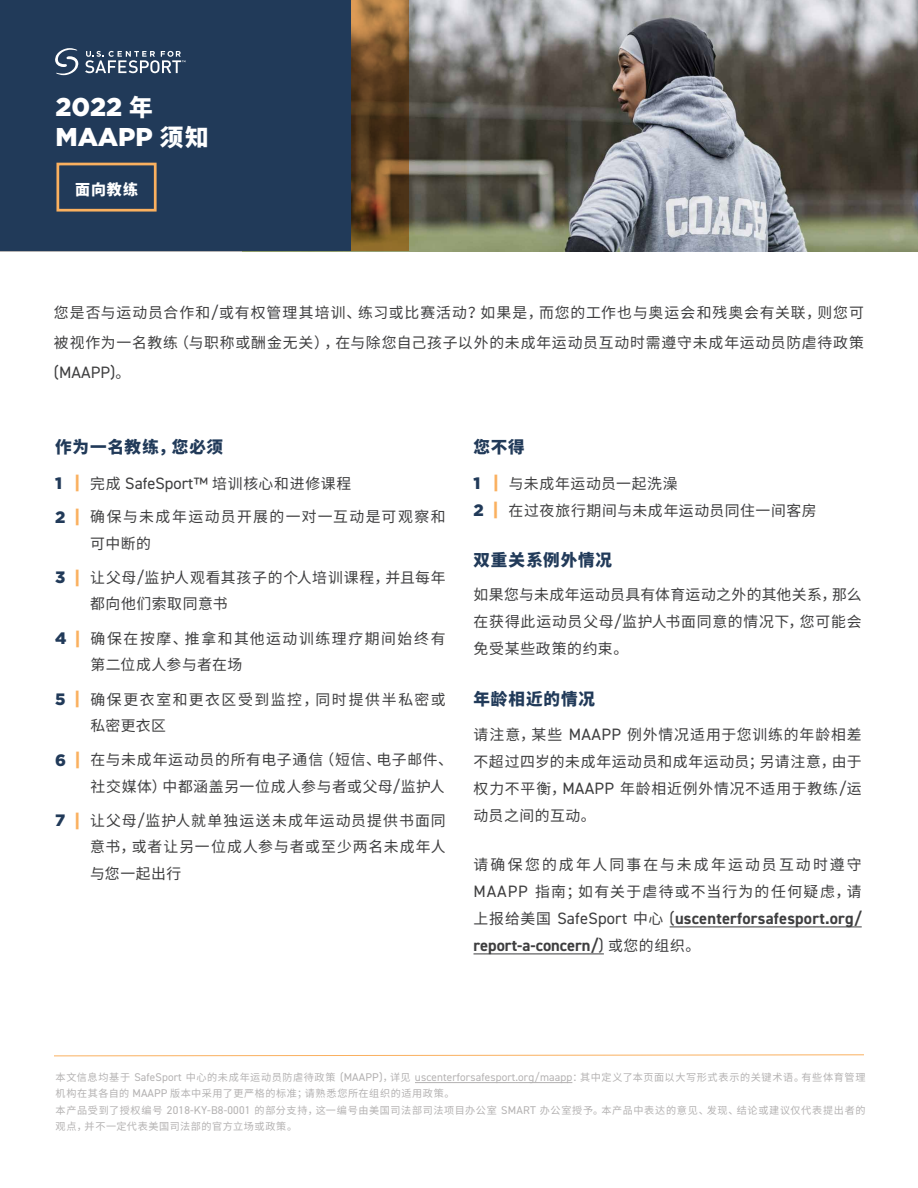
<style>
.page{position:relative;width:918px;height:1188px;background:#fff}
.page>*{position:absolute;margin:0;border:0;box-sizing:border-box;transform-origin:0 0}
.t1{font:900 25.8px/30px "Gotham";color:#fff}
.t2{font:700 16.5px/27px "DIN2014";letter-spacing:.01em;color:#3e3e3f}
.t3{font:900 16.5px "Noto Sans CJ Ksc";letter-spacing:.055em;color:#213a59}
.t4{font:16.5px "DIN2014";color:#3e3e3f}
.t5{font:900 15px "Noto Sans CJ Ksc";color:#fff}
.t6{font:14.85px/27px "Noto Sans CJ Ksc";letter-spacing:.055em;color:#3e3e3f}
.t7{font:14.85px/27px "Noto Sans CJ Ksc";letter-spacing:.125em;color:#3e3e3f}
.t8{font:14.85px/26.2px "Noto Sans CJ Ksc";letter-spacing:.105em;color:#3e3e3f}
.t9{font:14.85px/26.2px "Noto Sans CJ Ksc";letter-spacing:.1em;color:#3e3e3f}
.t10{font:14.85px/26.2px "Noto Sans CJ Ksc";letter-spacing:.095em;color:#3e3e3f}
.t11{font:10.2px/16.5px "Noto Sans CJ Ksc";letter-spacing:.06em;color:#b4b2b2}
.s1{font-family:"Noto Sans CJ Ksc";font-size:23.7px}
.s2{font-family:"DIN2014";font-size:16.5px}
.s3{font-family:"Noto Sans CJ Ksc";font-size:14.85px}
.s4{font-family:"Gotham";font-weight:900;font-size:16.5px;color:#213a59}
.s5{font-family:"Gotham";font-weight:900;font-size:18px;color:#fab05f}
.s6{font-family:"Noto Sans CJ Ksc";font-weight:400;font-size:14.85px}
.s7{font-weight:400}
.s8{font-family:"DIN2014";font-size:11.25px}
</style>
<div class="page">
<svg style="left:54px;top:1054px;width:810px;height:3px"></svg>
<hr style="left:415px;top:1082px;width:157px;height:1px;background:#b4b2b2">
<img style="left:408px;top:0;width:510px;height:251px">
<hr style="left:670px;top:927px;width:192px;height:1px;background:#3e3e3f">
<hr style="left:474px;top:954px;width:130px;height:1px;background:#3e3e3f">
<div style="left:0;top:0;width:351px;height:251px;background:#213a59"></div>
<div style="left:56px;top:163px;width:101px;height:49px;border:3px solid #fab05f"></div>
<svg style="left:351px;top:0;width:57px;height:251px;background:#6e4c25"></svg>
<svg style="left:55px;top:48px;width:24px;height:27px"></svg>
<svg style="left:85px;top:51px;width:100px;height:22px"></svg>
<p class="t1" style="left:55px;top:91px;width:155px">2022 <span class="s1">年<br></span>MAAPP <span class="s1">须知</span></p>
<p class="t5" style="left:75px;top:181px;width:64px">面向教练</p>
<p class="t6" style="left:54px;top:298px;width:811px;line-height:30px">您是否与运动员合作和<span class="s2">/</span>或有权管理其培训、练习或比赛活动？如果是，而您的工作也与奥运会和残奥会有关联，则您可被视作为一名教练（与职称或酬金无关），在与除您自己孩子以外的未成年运动员互动时需遵守未成年运动员防虐待政策</p>
<p class="t4" style="left:54px;top:362px;width:78px">(MAAPP)<span class="s3">。</span></p>
<p class="t3" style="left:55px;top:438px;width:169px">作为一名教练，您必须</p>
<p class="t6" style="left:55px;top:470px;width:298px"><span class="s4">1</span> <span class="s5">|</span> 完成 <span class="s2">SafeSport™</span> 培训核心和进修课程</p>
<p class="t10" style="left:90px;top:504px;width:357px;text-indent:-35px"><span class="s4">2</span> <span class="s5">|</span> 确保与未成年运动员开展的一对一互动是可观察和可中断的</p>
<p class="t6" style="left:90px;top:565px;width:357px;line-height:26.2px;text-indent:-35px"><span class="s4">3</span> <span class="s5">|</span> 让父母<span class="s2">/</span>监护人观看其孩子的个人培训课程，并且每年都向他们索取同意书</p>
<p class="t8" style="left:91px;top:626px;width:357px;text-indent:-35px"><span class="s4">4</span> <span class="s5">|</span> 确保在按摩、推拿和其他运动训练理疗期间始终有第二位成人参与者在场</p>
<p class="t9" style="left:90px;top:686px;width:357px;text-indent:-35px"><span class="s4">5</span> <span class="s5">|</span> 确保更衣室和更衣区受到监控，同时提供半私密或私密更衣区</p>
<p class="t6" style="left:91px;top:747px;width:364px;line-height:26.2px;text-indent:-35px"><span class="s4">6</span> <span class="s5">|</span> 在与未成年运动员的所有电子通信（短信、电子邮件、社交媒体）中都涵盖另一位成人参与者或父母<span class="s2">/</span>监护人</p>
<p class="t6" style="left:90px;top:808px;width:357px;text-align:justify;text-indent:-35px"><span class="s4">7</span> <span class="s5">|</span> 让父母<span class="s2">/</span>监护人就单独运送未成年运动员提供书面同意书，或者让另一位成人参与者或至少两名未成年人与您一起出行</p>
<p class="t3" style="left:474px;top:438px;width:53px">您不得</p>
<p class="t6" style="left:474px;top:470px;width:345px"><span class="s4">1</span> <span class="s5">|</span> 与未成年运动员一起洗澡<br><span class="s4">2</span> <span class="s5">|</span> 在过夜旅行期间与未成年运动员同住一间客房</p>
<p class="t3" style="left:474px;top:550px;width:140px">双重关系例外情况</p>
<p class="t6" style="left:474px;top:582px;width:390px;text-align:justify">如果您与未成年运动员具有体育运动之外的其他关系，那么在获得此运动员父母<span class="s2">/</span>监护人书面同意的情况下，您可能会免受某些政策的约束。</p>
<p class="t3" style="left:474px;top:690px;width:123px">年龄相近的情况</p>
<p class="t6" style="left:474px;top:721px;width:390px;text-align:justify">请注意，某些 <span class="s2">MAAPP</span> 例外情况适用于您训练的年龄相差不超过四岁的未成年运动员和成年运动员；另请注意，由于权力不平衡，<span class="s2">MAAPP</span> 年龄相近例外情况不适用于教练<span class="s2">/</span>运动员之间的互动。</p>
<p class="t7" style="left:474px;top:852px;width:390px">请确保您的成年人同事在与未成年运动员互动时遵守<br><span class="s2">MAAPP</span> 指南；如有关于虐待或不当行为的任何疑虑，请</p>
<p class="t2" style="left:474px;top:905px;width:390px"><span class="s6">上报给美国</span> <span class="s7">SafeSport</span> <span class="s6">中心</span> <span class="s7">(</span>uscenterforsafesport.org/ report-a-concern/<span class="s7">)</span> <span class="s6">或您的组织。</span></p>
<p class="t11" style="left:56px;top:1069px;width:811px">本文信息均基于 <span class="s8">SafeSport</span> 中心的未成年运动员防虐待政策 <span class="s8">(MAAPP)</span>，详见 <span class="s8">uscenterforsafesport.org/maapp</span>：其中定义了本页面以大写形式表示的关键术语。有些体育管理机构在其各自的 <span class="s8">MAAPP</span> 版本中采用了更严格的标准；请熟悉您所在组织的适用政策。<br>本产品受到了授权编号 <span class="s8">2018-KY-B8-0001</span> 的部分支持，这一编号由美国司法部司法项目办公室 <span class="s8">SMART</span> 办公室授予。本产品中表达的意见、发现、结论或建议仅代表提出者的观点，并不一定代表美国司法部的官方立场或政策。</p>
</div>
